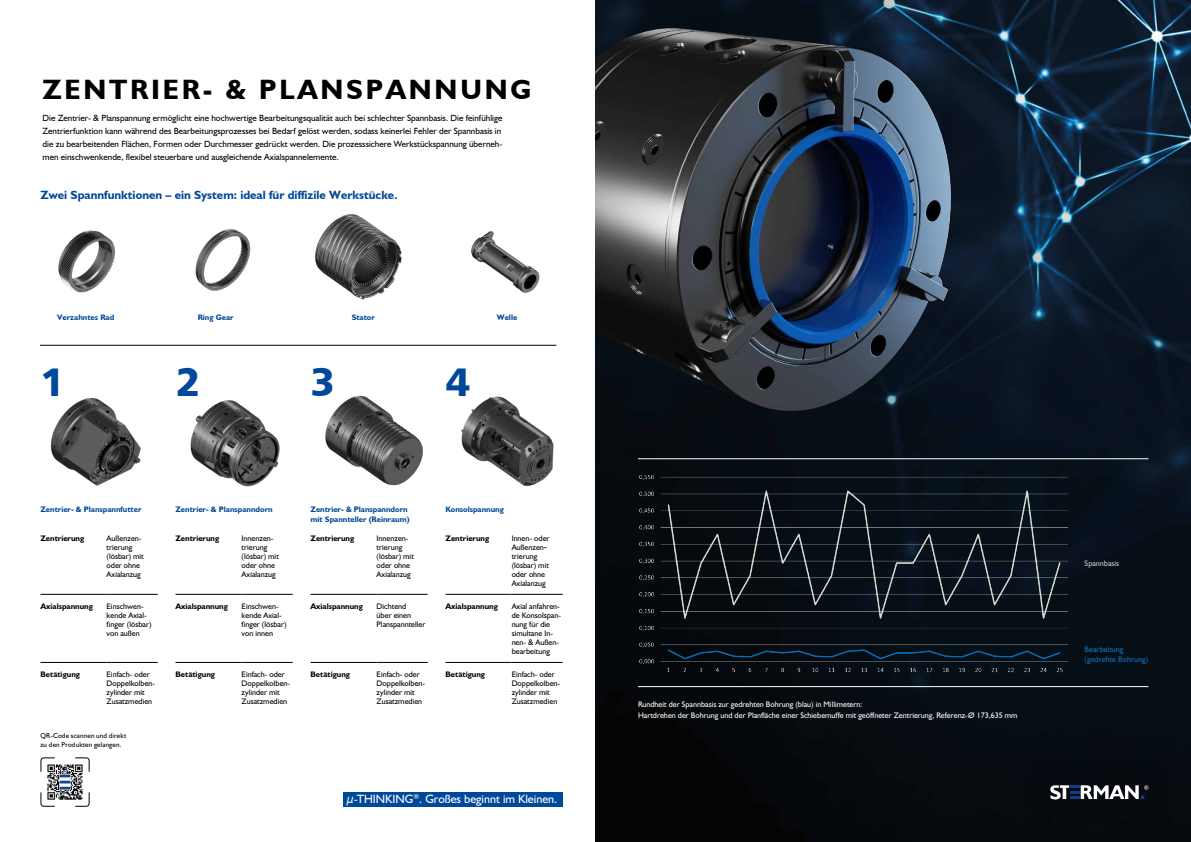
<style>
.page{position:relative;width:1191px;height:842px;background:#fff}
.page>*{position:absolute;margin:0;border:0;box-sizing:border-box;transform-origin:0 0}
.t1{font:40px "Humanist 777 BT Black B";color:#00489a}
.t2{font:700 28px "Humanist 521 BT";letter-spacing:.1em;color:#000}
.t3{font:700 12px "Humanist 521 BT";color:#00489a}
.t4{font:12px "Humanist 521 BT";color:#fff}
.t5{font:9px/13px "Humanist 521 BT";color:#000}
.t6{font:8px/9px "Humanist 521 BT";color:#000}
.t7{font:8px/11px "Humanist 521 BT";color:#fff}
.t8{font:700 8px/10px "Humanist 521 BT";color:#00489a}
.t9{font:700 8px "Humanist 521 BT";color:#000}
.t10{font:8px/10px "Humanist 521 BT";color:#1570b8}
.t11{font:8px "Humanist 521 BT";color:#c6c6c6}
.t12{font:7px/9px "Humanist 521 BT";letter-spacing:.02em;color:#000}
</style>
<div class="page">
<img style="left:595px;top:0;width:596px;height:842px">
<div style="left:1020px;top:754px;width:154px;height:76px;background:#070a0f"></div>
<svg style="left:1050px;top:785px;width:98px;height:14px"></svg>
<svg style="left:40px;top:757px;width:50px;height:50px"></svg>
<img style="left:595px;top:0;width:408px;height:456px">
<img style="left:626px;top:465px;width:441px;height:209px">
<hr style="left:638px;top:459px;width:510px;height:1px;background:#fff">
<hr style="left:638px;top:686px;width:510px;height:1px;background:#fff">
<hr style="left:40px;top:594px;width:67px;height:1px;background:#000">
<hr style="left:107px;top:594px;width:51px;height:1px;background:#000">
<hr style="left:40px;top:662px;width:67px;height:1px;background:#000">
<hr style="left:107px;top:662px;width:51px;height:1px;background:#000">
<hr style="left:175px;top:594px;width:67px;height:1px;background:#000">
<hr style="left:242px;top:594px;width:51px;height:1px;background:#000">
<hr style="left:175px;top:662px;width:67px;height:1px;background:#000">
<hr style="left:242px;top:662px;width:51px;height:1px;background:#000">
<hr style="left:310px;top:594px;width:67px;height:1px;background:#000">
<hr style="left:377px;top:594px;width:51px;height:1px;background:#000">
<hr style="left:310px;top:662px;width:67px;height:1px;background:#000">
<hr style="left:377px;top:662px;width:51px;height:1px;background:#000">
<hr style="left:445px;top:594px;width:66px;height:1px;background:#000">
<hr style="left:511px;top:594px;width:52px;height:1px;background:#000">
<hr style="left:445px;top:662px;width:66px;height:1px;background:#000">
<hr style="left:511px;top:662px;width:52px;height:1px;background:#000">
<div style="left:343px;top:792px;width:219px;height:15px;background:#00489a"></div>
<img style="left:46px;top:763px;width:38px;height:38px">
<img style="left:50px;top:398px;width:91px;height:88px">
<img style="left:195px;top:229px;width:56px;height:62px">
<img style="left:58px;top:230px;width:58px;height:63px">
<img style="left:315px;top:214px;width:87px;height:86px">
<img style="left:471px;top:231px;width:69px;height:62px">
<hr style="left:40px;top:345px;width:516px;height:1px;background:#000">
<img style="left:190px;top:400px;width:90px;height:87px">
<img style="left:325px;top:395px;width:98px;height:91px">
<img style="left:461px;top:396px;width:93px;height:90px">
<h2 class="t2" style="left:43px;top:72px;width:490px">ZENTRIER- &amp; PLANSPANNUNG</h2>
<p class="t5" style="left:43px;top:111px;width:461px">Die Zentrier- &amp; Planspannung ermöglicht eine hochwertige Bearbeitungsqualität auch bei schlechter Spannbasis. Die feinfühlige Zentrierfunktion kann während des Bearbeitungsprozesses bei Bedarf gelöst werden, sodass keinerlei Fehler der Spannbasis in die zu bearbeitenden Flächen, Formen oder Durchmesser gedrückt werden. Die prozesssichere Werkstückspannung überneh&shy;men einschwenkende, flexibel steuerbare und ausgleichende Axialspannelemente.</p>
<h3 class="t3" style="left:40px;top:188px;width:358px">Zwei Spannfunktionen – ein System: ideal für diffizile Werkstücke.</h3>
<p class="t8" style="left:57px;top:312px;width:59px">Verzahntes Rad</p>
<p class="t8" style="left:198px;top:312px;width:37px">Ring Gear</p>
<p class="t8" style="left:352px;top:312px;width:25px">Stator</p>
<p class="t8" style="left:497px;top:312px;width:22px">Welle</p>
<h1 class="t1" style="left:40px;top:356px;width:26px">1</h1>
<h1 class="t1" style="left:175px;top:356px;width:26px">2</h1>
<h1 class="t1" style="left:310px;top:356px;width:26px">3</h1>
<h1 class="t1" style="left:445px;top:356px;width:26px">4</h1>
<p class="t8" style="left:40px;top:504px;width:102px">Zentrier- &amp; Planspannfutter</p>
<p class="t9" style="left:40px;top:533px;width:45px">Zentrierung</p>
<p class="t6" style="left:107px;top:533px;width:39px">Außenzen&shy;trierung (lösbar) mit oder ohne<br>Axialanzug</p>
<p class="t9" style="left:40px;top:601px;width:54px">Axialspannung</p>
<p class="t6" style="left:107px;top:601px;width:46px">Einschwen&shy;kende Axial&shy;finger (lösbar) von außen</p>
<p class="t9" style="left:40px;top:669px;width:41px">Betätigung</p>
<p class="t6" style="left:107px;top:670px;width:50px">Einfach- oder<br>Doppelkolben&shy;zylinder mit<br>Zusatzmedien</p>
<p class="t12" style="left:40px;top:731px;width:87px">QR-Code scannen und direkt zu den Produkten gelangen.</p>
<p class="t8" style="left:175px;top:504px;width:99px">Zentrier- &amp; Planspanndorn</p>
<p class="t9" style="left:175px;top:533px;width:45px">Zentrierung</p>
<p class="t6" style="left:242px;top:533px;width:39px">Innenzen&shy;trierung (lösbar) mit oder ohne<br>Axialanzug</p>
<p class="t9" style="left:175px;top:601px;width:54px">Axialspannung</p>
<p class="t6" style="left:242px;top:601px;width:46px">Einschwen&shy;kende Axial&shy;finger (lösbar) von innen</p>
<p class="t9" style="left:175px;top:669px;width:41px">Betätigung</p>
<p class="t6" style="left:242px;top:670px;width:50px">Einfach- oder<br>Doppelkolben&shy;zylinder mit<br>Zusatzmedien</p>
<p class="t8" style="left:310px;top:504px;width:101px">Zentrier- &amp; Planspanndorn mit Spannteller (Reinraum)</p>
<p class="t9" style="left:310px;top:533px;width:45px">Zentrierung</p>
<p class="t6" style="left:377px;top:533px;width:39px">Innenzen&shy;trierung (lösbar) mit oder ohne<br>Axialanzug</p>
<p class="t9" style="left:310px;top:601px;width:54px">Axialspannung</p>
<p class="t6" style="left:377px;top:601px;width:50px">Dichtend<br>über einen<br>Planspannteller</p>
<p class="t9" style="left:310px;top:669px;width:41px">Betätigung</p>
<p class="t6" style="left:377px;top:670px;width:50px">Einfach- oder<br>Doppelkolben&shy;zylinder mit<br>Zusatzmedien</p>
<p class="t8" style="left:445px;top:504px;width:60px">Konsolspannung</p>
<p class="t9" style="left:445px;top:533px;width:45px">Zentrierung</p>
<p class="t6" style="left:511px;top:533px;width:39px">Innen- oder<br>Außenzen&shy;trierung (lösbar) mit oder ohne<br>Axialanzug</p>
<p class="t9" style="left:445px;top:601px;width:54px">Axialspannung</p>
<p class="t6" style="left:511px;top:601px;width:51px">Axial anfahren&shy;de Konsolspan&shy;nung für die simultane In&shy;nen- &amp; Außen&shy;bearbeitung</p>
<p class="t9" style="left:445px;top:669px;width:41px">Betätigung</p>
<p class="t6" style="left:511px;top:670px;width:50px">Einfach- oder<br>Doppelkolben&shy;zylinder mit<br>Zusatzmedien</p>
<h3 class="t4" style="left:347px;top:792px;width:212px">μ-THINKING<sup>®</sup>. Großes beginnt im Kleinen.</h3>
<p class="t7" style="left:638px;top:699px;width:381px">Rundheit der Spannbasis zur gedrehten Bohrung (blau) in Millimetern:<br>Hartdrehen der Bohrung und der Planfläche einer Schiebemuffe mit geöffneter Zentrierung, Referenz-Ø 173,635 mm</p>
<p class="t11" style="left:1084px;top:558px;width:36px">Spannbasis</p>
<p class="t10" style="left:1084px;top:644px;width:65px">Bearbeitung (gedrehte Bohrung)</p>
</div>
